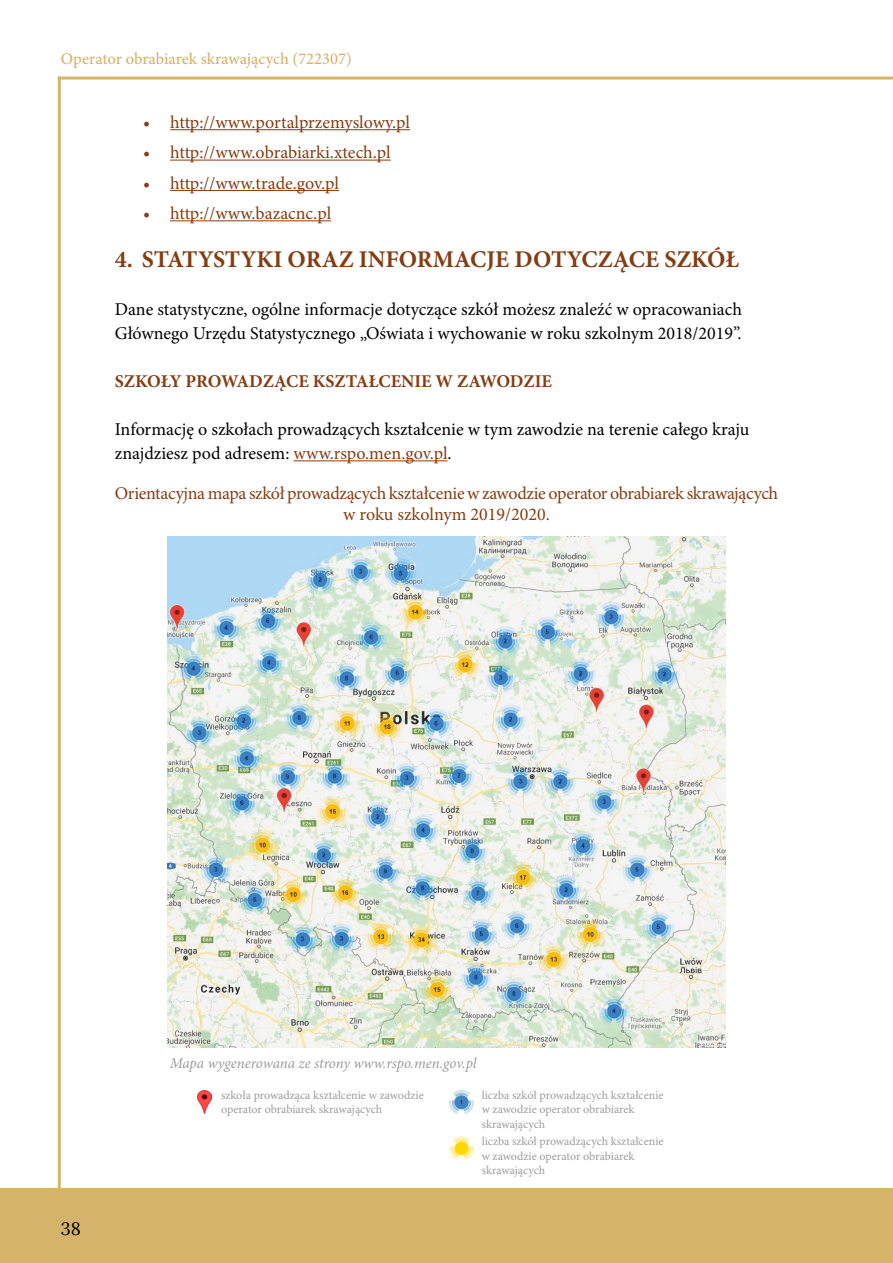
<style>
.page{position:relative;width:893px;height:1263px;background:#fff}
.page>*{position:absolute;margin:0;border:0;box-sizing:border-box;transform-origin:0 0}
.t1{font:700 24px "Minion Pro";color:#843d12}
.t2{font:18px/24px "Minion Pro";color:#000}
.t3{font:18px/21.6px "Minion Pro";letter-spacing:-.015em;color:#843d12;text-align:center}
.t4{font:700 18px "Minion Pro";color:#843d12}
.t5{font:18px "Lora";color:#000}
.t6{font:500 16.5px "Minion Pro";color:#d5b36b}
.t7{font:italic 15px "Minion Pro";letter-spacing:-.005em;color:#9d9d9c}
.t8{font:12px/14.4px "Minion Pro";color:#9d9d9c}
.s1{color:#843d12}
</style>
<div class="page">
<div style="left:0;top:1188px;width:893px;height:75px;background:#d5b36b"></div>
<hr style="left:58px;top:77px;width:3px;height:1113px;background:#d5b36b">
<hr style="left:58px;top:77px;width:835px;height:3px;background:#d5b36b">
<hr style="left:170px;top:129px;width:240px;height:1px;background:#843d12">
<hr style="left:170px;top:160px;width:221px;height:1px;background:#843d12">
<hr style="left:170px;top:190px;width:169px;height:1px;background:#843d12">
<hr style="left:170px;top:220px;width:161px;height:1px;background:#843d12">
<hr style="left:294px;top:460px;width:154px;height:1px;background:#843d12">
<img style="left:167px;top:537px;width:559px;height:510px">
<img style="left:198px;top:1090px;width:13px;height:23px">
<img style="left:449px;top:1090px;width:24px;height:23px">
<img style="left:449px;top:1137px;width:24px;height:22px">
<p class="t6" style="left:61px;top:48px;width:293px">Operator obrabiarek skrawających (722307)</p>
<p class="t3" style="left:143px;top:111px;width:269px">• http://www.portalprzemyslowy.pl</p>
<p class="t3" style="left:143px;top:142px;width:249px">• http://www.obrabiarki.xtech.pl</p>
<p class="t3" style="left:143px;top:172px;width:198px">• http://www.trade.gov.pl</p>
<p class="t3" style="left:143px;top:203px;width:190px">• http://www.bazacnc.pl</p>
<h1 class="t1" style="left:115px;top:242px;width:626px">4. STATYSTYKI ORAZ INFORMACJE DOTYCZĄCE SZKÓŁ</h1>
<p class="t2" style="left:115px;top:297px;width:629px">Dane statystyczne, ogólne informacje dotyczące szkół możesz znaleźć w opracowaniach<br>Głównego Urzędu Statystycznego „Oświata i wychowanie w roku szkolnym 2018/2019”.</p>
<p class="t4" style="left:115px;top:369px;width:439px">SZKOŁY PROWADZĄCE KSZTAŁCENIE W ZAWODZIE</p>
<p class="t2" style="left:115px;top:417px;width:636px">Informację o szkołach prowadzących kształcenie w tym zawodzie na terenie całego kraju znajdziesz pod adresem: <span class="s1">www.rspo.men.gov.pl</span>.</p>
<p class="t3" style="left:115px;top:482px;width:665px">Orientacyjna mapa szkół prowadzących kształcenie w zawodzie operator obrabiarek skrawających w roku szkolnym 2019/2020.</p>
<p class="t5" style="left:61px;top:1215px;width:22px">38</p>
<p class="t7" style="left:170px;top:1052px;width:308px">Mapa wygenerowana ze strony www.rspo.men.gov.pl</p>
<p class="t8" style="left:221px;top:1088px;width:204px">szkoła prowadząca kształcenie w zawodzie operator obrabiarek skrawających</p>
<p class="t8" style="left:482px;top:1088px;width:183px">liczba szkół prowadzących kształcenie w zawodzie operator obrabiarek skrawających</p>
<p class="t8" style="left:482px;top:1134px;width:183px">liczba szkół prowadzących kształcenie w zawodzie operator obrabiarek skrawających</p>
</div>
